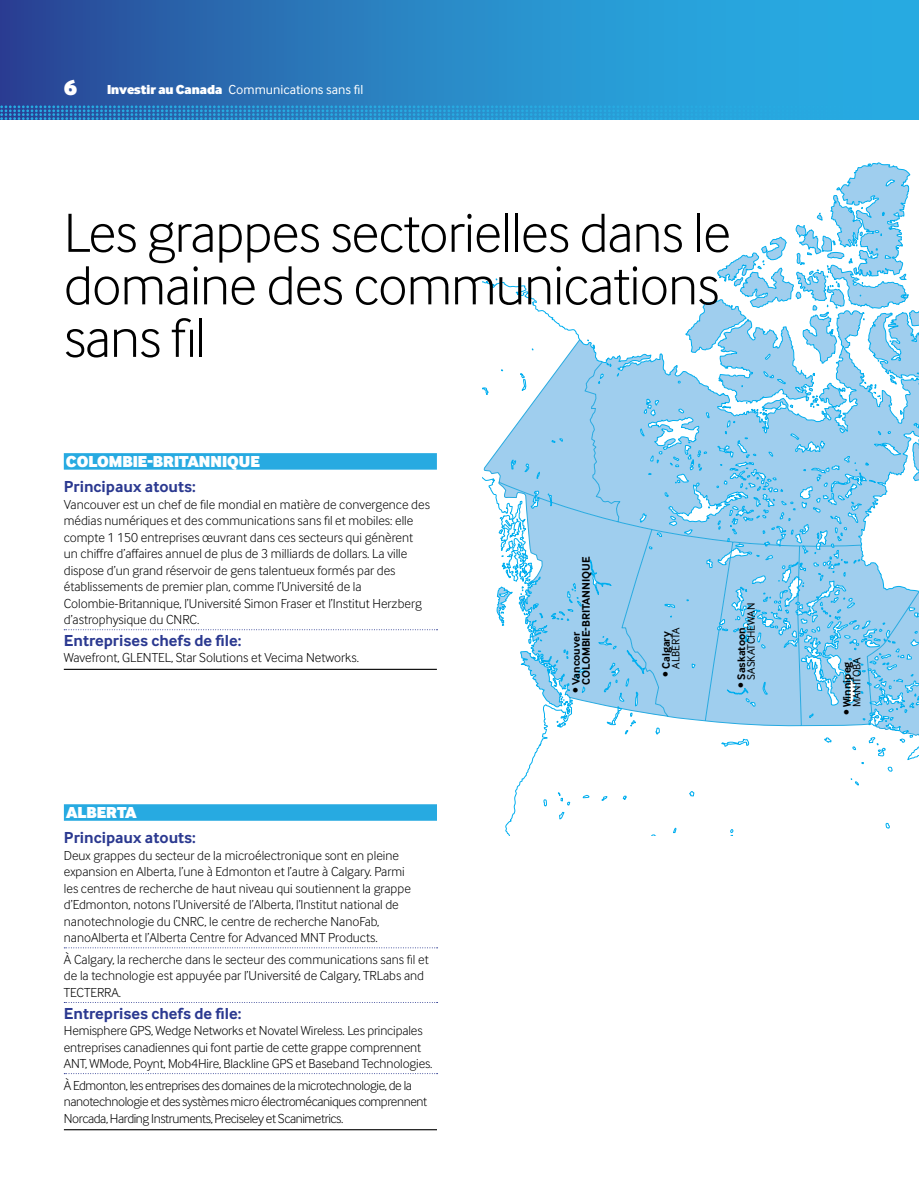
<style>
.page{position:relative;width:919px;height:1187px;background:#fff}
.page>*{position:absolute;margin:0;border:0;box-sizing:border-box;transform-origin:0 0}
.t1{font:300 57px/52.5px "Inter Face Corp";letter-spacing:-.015em;color:#000}
.t2{font:900 22.5px "Inter Face Corp";color:#fff}
.t3{font:700 16.5px "Inter Face Corp";color:#2b3990}
.t4{font:900 16.5px "Inter Face Corp";color:#fff}
.t5{font:300 13.5px/16.5px "Inter Face Corp";color:#000}
.t6{font:300 13.5px/16.5px "Inter Face Corp";letter-spacing:-.03em;color:#000}
.t7{font:13.5px "Inter Face Corp";color:#fff}
.t8{font:700 11.25px/9.8px "Inter Face Corp";color:#000}
.t9{font:11.25px "Inter Face Corp";color:#000}
.s1{font-weight:900}
</style>
<div class="page">
<svg style="left:0;top:0;width:918px;height:120px;background:#2883c3"></svg>
<svg style="left:0;top:105px;width:892px;height:15px;background:#2790cd"></svg>
<svg style="left:482px;top:163px;width:429px;height:121px"></svg>
<svg style="left:482px;top:284px;width:436px;height:551px"></svg>
<div style="left:64px;top:453px;width:373px;height:16px;background:#27aae1"></div>
<svg style="left:64px;top:629px;width:373px;height:1px"></svg>
<hr style="left:64px;top:668px;width:373px;height:2px;background:#000">
<div style="left:64px;top:804px;width:373px;height:16px;background:#27aae1"></div>
<svg style="left:64px;top:947px;width:373px;height:1px"></svg>
<svg style="left:64px;top:1002px;width:373px;height:1px"></svg>
<svg style="left:64px;top:1073px;width:373px;height:1px"></svg>
<hr style="left:64px;top:1129px;width:373px;height:1px;background:#000">
<h2 class="t2" style="left:64px;top:73px;width:15px">6</h2>
<p class="t7" style="left:107px;top:82px;width:258px"><span class="s1">Investir au Canada</span> Communications sans fil</p>
<h1 class="t1" style="left:64px;top:206px;width:668px">Les grappes sectorielles dans le domaine des communications sans fil</h1>
<p class="t4" style="left:66px;top:451px;width:23px">Colom</p>
<p class="t4" style="left:122px;top:451px;width:41px">bie-Britanni</p>
<p class="t4" style="left:227px;top:451px;width:23px">que</p>
<p class="t3" style="left:64px;top:477px;width:134px">Principaux atouts:</p>
<p class="t5" style="left:64px;top:496px;width:367px">Vancouver est un chef de file mondial en matière de convergence des médias numériques et des communications sans fil et mobiles: elle compte 1 150 entreprises œuvrant dans ces secteurs qui génèrent un chiffre d’affaires annuel de plus de 3 milliards de dollars. La ville dispose d’un grand réservoir de gens talentueux formés par des établissements de premier plan, comme l’Université de la Colombie-Britannique, l’Université Simon Fraser et l’Institut Herzberg d’astrophysique du CNRC.</p>
<p class="t3" style="left:64px;top:630px;width:179px">Entreprises chefs de file:</p>
<p class="t5" style="left:64px;top:649px;width:296px">Wavefront, GLENTEL, Star Solutions et Vecima Networks.</p>
<p class="t4" style="left:66px;top:802px;width:72px">ALBERTA</p>
<p class="t3" style="left:64px;top:828px;width:134px">Principaux atouts:</p>
<p class="t5" style="left:64px;top:847px;width:348px">Deux grappes du secteur de la microélectronique sont en pleine expansion en Alberta, l’une à Edmonton et l’autre à Calgary. Parmi les centres de recherche de haut niveau qui soutiennent la grappe d’Edmonton, notons l’Université de l’Alberta, l’Institut national de nanotechnologie du CNRC, le centre de recherche NanoFab, nanoAlberta et l’Alberta Centre for Advanced MNT Products.</p>
<p class="t5" style="left:64px;top:951px;width:366px">À Calgary, la recherche dans le secteur des communications sans fil et de la technologie est appuyée par l’Université de Calgary, TRLabs and<br>TECTERRA.</p>
<p class="t3" style="left:64px;top:1003px;width:179px">Entreprises chefs de file:</p>
<p class="t5" style="left:64px;top:1022px;width:370px">Hemisphere GPS, Wedge Networks et Novatel Wireless. Les principales entreprises canadiennes qui font partie de cette grappe comprennent<br>ANT, WMode, Poynt, Mob4Hire, Blackline GPS et Baseband Technologies.</p>
<p class="t6" style="left:64px;top:1076px;width:365px">À Edmonton, les entreprises des domaines de la microtechnologie, de la nanotechnologie et des systèmes micro électromécaniques comprennent<br>Norcada, Harding Instruments, Preciseley et Scanimetrics.</p>
<p class="t8" style="left:571px;top:685px;width:129px;text-indent:-8px;rotate:-90deg">• Vancouver<br>Colombie-Britannique</p>
<p class="t9" style="left:744px;top:679px;width:78px;rotate:-90deg">Saskatchewan</p>
<p class="t8" style="left:661px;top:677px;width:47px;rotate:-90deg">• Calgary</p>
<p class="t9" style="left:669px;top:668px;width:43px;rotate:-90deg">Alberta</p>
<p class="t8" style="left:736px;top:687px;width:62px;rotate:-90deg">• Saskatoon</p>
<p class="t8" style="left:842px;top:715px;width:55px;rotate:-90deg">• Winnipeg</p>
<p class="t9" style="left:850px;top:707px;width:52px;rotate:-90deg">Manitoba</p>
</div>
